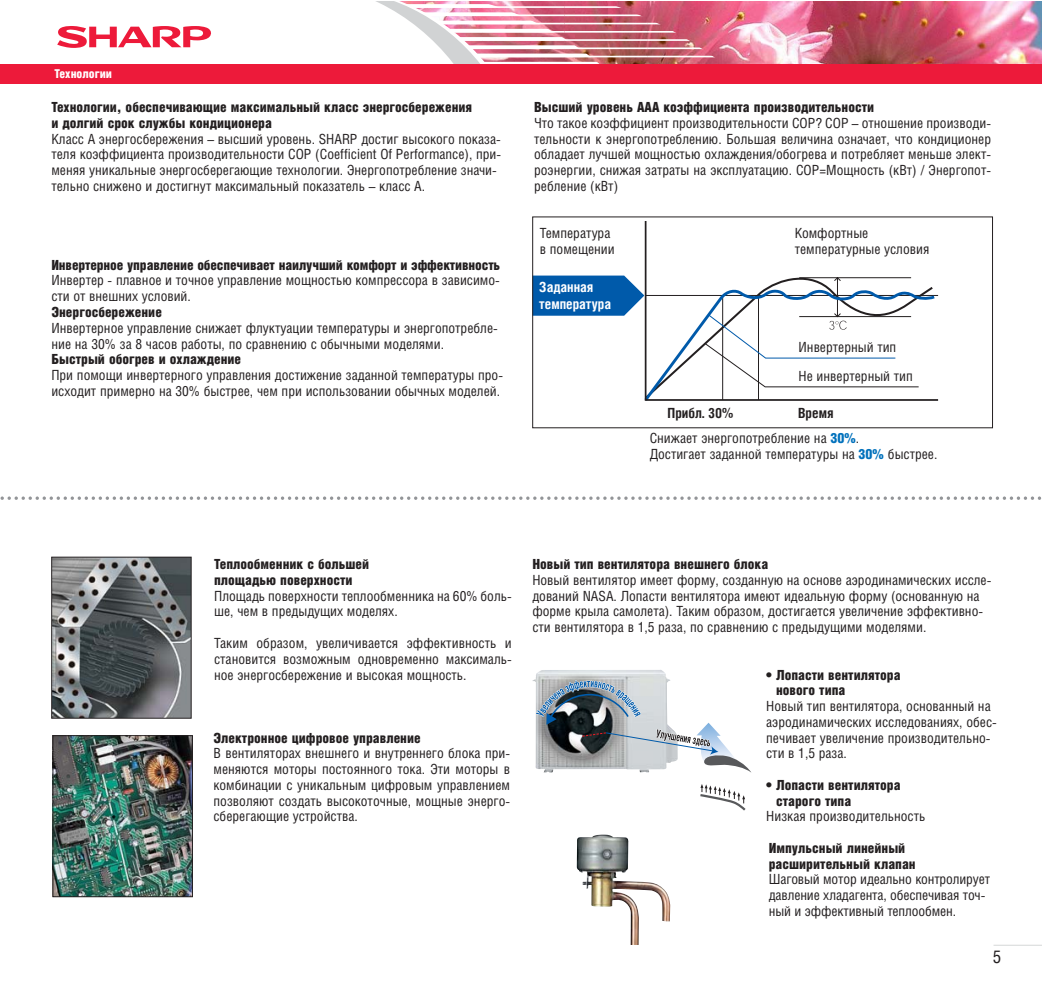
<style>
.page{position:relative;width:1042px;height:993px;background:#fff}
.page>*{position:absolute;margin:0;border:0;box-sizing:border-box;transform-origin:0 0}
.t1{font:17.5px "Helios Cond";color:#231f20}
.t2{font:14px/15.8px "Helios Cond";color:#231f20}
.t3{font:900 14px/15.8px "Helios Cond";color:#231f20}
.t4{font:700 14px/16.8px "Helios Cond";color:#fff}
.t5{font:700 14px "Helios Cond";color:#231f20}
.t6{font:900 12.25px "Helios Cond";color:#fff}
.s1{font-weight:700}
.s2{font-weight:900;color:#0071bc}
</style>
<div class="page">
<img style="left:811px;top:2px;width:230px;height:62px">
<img style="left:57px;top:2px;width:754px;height:62px">
<div style="left:0;top:64px;width:1041px;height:20px;background:#ed1a3a"></div>
<hr style="left:993px;top:944px;width:48px;height:1px;background:#d5d7d8">
<svg style="left:534px;top:275px;width:109px;height:41px;background:#196ab2"></svg>
<svg style="left:643px;top:222px;width:296px;height:179px"></svg>
<img style="left:532px;top:670px;width:138px;height:11px">
<svg style="left:700px;top:784px;width:45px;height:26px"></svg>
<svg style="left:535px;top:680px;width:216px;height:92px"></svg>
<img style="left:576px;top:834px;width:94px;height:110px">
<img style="left:55px;top:737px;width:136px;height:157px">
<div style="left:53px;top:735px;width:140px;height:161px;border:1px solid #231f20"></div>
<img style="left:53px;top:558px;width:136px;height:158px">
<div style="left:51px;top:556px;width:140px;height:162px;border:1px solid #231f20"></div>
<svg style="left:0;top:496px;width:1041px;height:4px"></svg>
<p class="t6" style="left:55px;top:68px;width:59px">Технологии</p>
<p class="t3" style="left:51px;top:101px;width:422px">Технологии, обеспечивающие максимальный класс энергосбережения и долгий срок службы кондиционера</p>
<p class="t2" style="left:51px;top:132px;width:451px">Класс А энергосбережения – высший уровень. SHARP достиг высокого показа&shy;теля коэффициента производительности COP (Coefficient Of Performance), при&shy;меняя уникальные энергосберегающие технологии. Энергопотребление значи&shy;тельно снижено и достигнут максимальный показатель – класс А.</p>
<p class="t3" style="left:51px;top:258px;width:450px">Инвертерное управление обеспечивает наилучший комфорт и эффективность</p>
<p class="t2" style="left:51px;top:274px;width:450px">Инвертер - плавное и точное управление мощностью компрессора в зависимо&shy;сти от внешних условий.</p>
<p class="t3" style="left:51px;top:305px;width:112px">Энергосбережение</p>
<p class="t2" style="left:51px;top:321px;width:448px">Инвертерное управление снижает флуктуации температуры и энергопотребле&shy;ние на 30% за 8 часов работы, по сравнению с обычными моделями.</p>
<p class="t3" style="left:51px;top:353px;width:191px">Быстрый обогрев и охлаждение</p>
<p class="t2" style="left:51px;top:368px;width:453px">При помощи инвертерного управления достижение заданной температуры про&shy;исходит примерно на 30% быстрее, чем при использовании обычных моделей.</p>
<p class="t3" style="left:534px;top:101px;width:341px">Высший уровень ААА коэффициента производительности</p>
<p class="t2" style="left:534px;top:116px;width:458px;text-align:justify">Что такое коэффициент производительности COP? COP – отношение производи&shy;тельности к энергопотреблению. Большая величина означает, что кондиционер обладает лучшей мощностью охлаждения/обогрева и потребляет меньше элект&shy;роэнергии, снижая затраты на эксплуатацию. COP=Мощность (кВт) / Энергопот&shy;ребление (кВт)</p>
<p class="t2" style="left:539px;top:227px;width:76px">Температура в помещении</p>
<p class="t4" style="left:539px;top:280px;width:73px">Заданная температура</p>
<p class="t2" style="left:794px;top:227px;width:136px">Комфортные температурные условия</p>
<p class="t2" style="left:798px;top:333px;width:116px;line-height:29.8px">Инвертерный тип<br>Не инвертерный тип</p>
<p class="t5" style="left:667px;top:407px;width:67px">Прибл. 30%</p>
<p class="t2" style="left:649px;top:402px;width:211px;line-height:24.8px;text-indent:148px"><span class="s1">Время<br></span>Снижает энергопотребление на <span class="s2">30%</span>.</p>
<p class="t2" style="left:649px;top:447px;width:289px">Достигает заданной температуры на <span class="s2">30%</span> быстрее.</p>
<p class="t3" style="left:214px;top:557px;width:156px">Теплообменник с большей площадью поверхности</p>
<p class="t2" style="left:214px;top:589px;width:299px">Площадь поверхности теплообменника на 60% боль&shy;ше, чем в предыдущих моделях.</p>
<p class="t2" style="left:214px;top:636px;width:299px;text-align:justify">Таким образом, увеличивается эффективность и становится возможным одновременно максималь&shy;ное энергосбережение и высокая мощность.</p>
<p class="t3" style="left:213px;top:731px;width:208px">Электронное цифровое управление</p>
<p class="t2" style="left:213px;top:746px;width:298px;text-align:justify">В вентиляторах внешнего и внутреннего блока при&shy;меняются моторы постоянного тока. Эти моторы в комбинации с уникальным цифровым управлением позволяют создать высокоточные, мощные энерго&shy;сберегающие устройства.</p>
<p class="t3" style="left:532px;top:557px;width:237px">Новый тип вентилятора внешнего блока</p>
<p class="t2" style="left:532px;top:573px;width:460px">Новый вентилятор имеет форму, созданную на основе аэродинамических иссле&shy;дований NASA. Лопасти вентилятора имеют идеальную форму (основанную на форме крыла самолета). Таким образом, достигается увеличение эффективно&shy;сти вентилятора в 1,5 раза, по сравнению с предыдущими моделями.</p>
<p class="t3" style="left:776px;top:668px;width:126px;text-indent:-10px">• Лопасти вентилятора нового типа</p>
<p class="t2" style="left:766px;top:699px;width:232px">Новый тип вентилятора, основанный на аэродинамических исследованиях, обес&shy;печивает увеличение производительно&shy;сти в 1,5 раза.</p>
<p class="t3" style="left:776px;top:778px;width:126px;text-indent:-10px">• Лопасти вентилятора старого типа</p>
<p class="t2" style="left:766px;top:809px;width:161px">Низкая производительность</p>
<p class="t3" style="left:768px;top:841px;width:148px">Импульсный линейный расширительный клапан</p>
<p class="t2" style="left:768px;top:872px;width:223px">Шаговый мотор идеально контролирует давление хладагента, обеспечивая точ&shy;ный и эффективный теплообмен.</p>
<p class="t1" style="left:992px;top:949px;width:10px">5</p>
</div>
